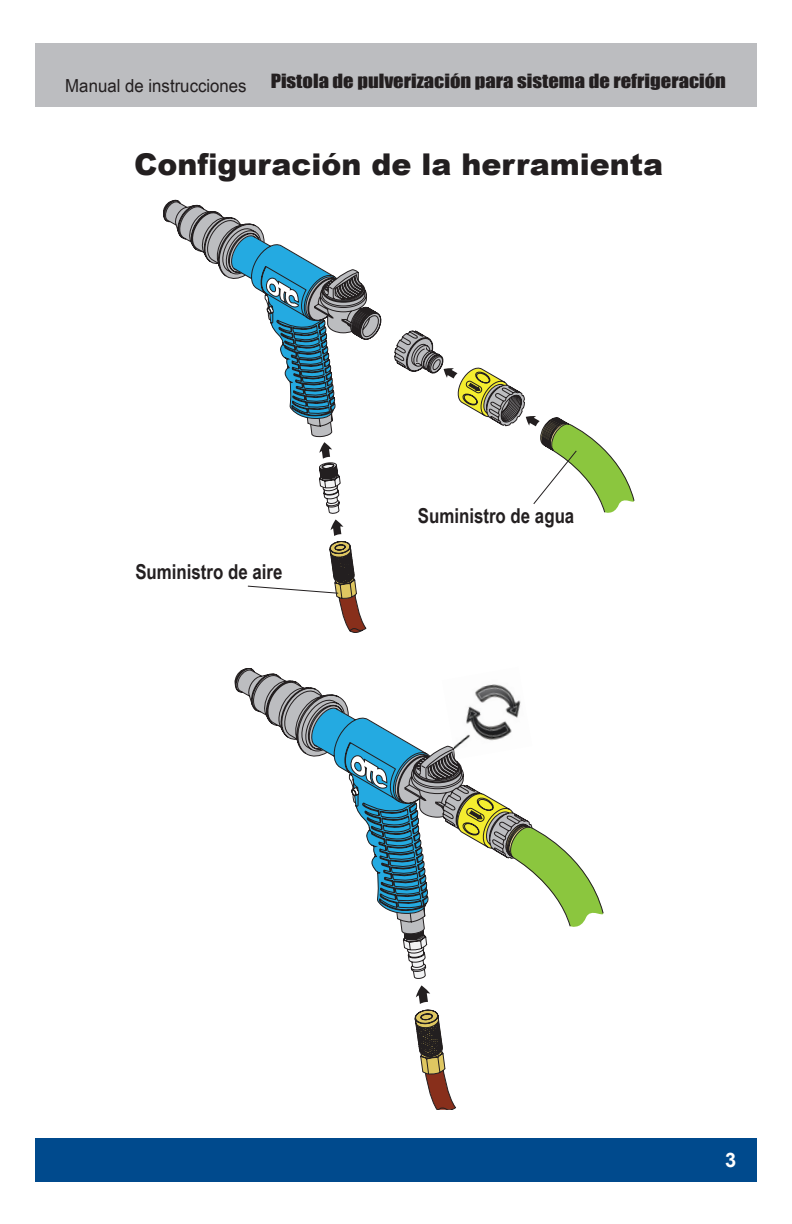
<style>
.page{position:relative;width:792px;height:1224px;background:#fff}
.page>*{position:absolute;margin:0;border:0;box-sizing:border-box;transform-origin:0 0}
.t1{font:900 30px "Arial";color:#231f20}
.t2{font:700 20.6px "Arial Narrow";color:#231f20}
.t3{font:700 20px "Arial";color:#fff}
.t4{font:18px "Impact";color:#231f20;scale:1.14 1}
.t5{font:18px "Arial Narrow";color:#231f20;scale:1.14 1}
</style>
<div class="page">
<div style="left:35px;top:1139px;width:722px;height:43px;background:#004a8d"></div>
<div style="left:35px;top:43px;width:722px;height:64px;background:#bcbdc0"></div>
<svg style="left:234px;top:668px;width:369px;height:442px"></svg>
<img style="left:442px;top:668px;width:90px;height:91px">
<svg style="left:395px;top:331px;width:240px;height:182px"></svg>
<svg style="left:163px;top:200px;width:219px;height:433px"></svg>
<p class="t5" style="left:65px;top:72px;width:161px">Manual de instrucciones</p>
<p class="t4" style="left:271px;top:67px;width:401px">Pistola de pulverización para sistema de refrigeración</p>
<p class="t1" style="left:134px;top:142px;width:531px">Configuración de la herramienta</p>
<p class="t2" style="left:135px;top:556px;width:149px">Suministro de aire</p>
<p class="t2" style="left:418px;top:500px;width:158px">Suministro de agua</p>
<p class="t3" style="left:725px;top:1146px;width:13px">3</p>
</div>
